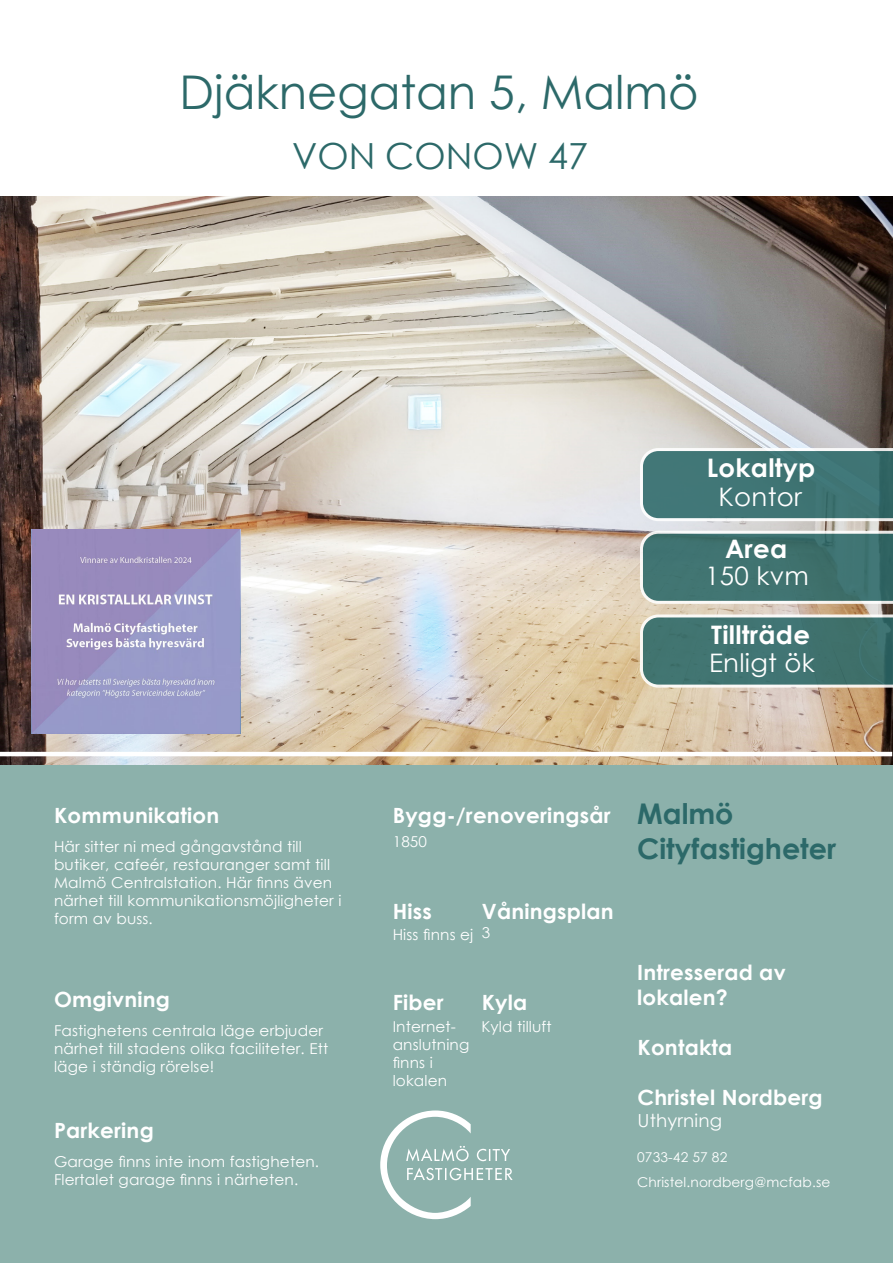
<style>
.page{position:relative;width:893px;height:1263px;background:#fff}
.page>*{position:absolute;margin:0;border:0;box-sizing:border-box;transform-origin:0 0}
.t1{font:46.5px "Century Gothic";color:#2c6969}
.t2{font:36px "Century Gothic";color:#2c6969}
.t3{font:700 28.5px "Century Gothic";color:#2c6969}
.t4{font:700 25.5px "Century Gothic";letter-spacing:.01em;color:#fff}
.t5{font:25.5px "Century Gothic";letter-spacing:.01em;color:#fff}
.t6{font:700 21px "Century Gothic";letter-spacing:.01em;color:#fff}
.t7{font:18px "Century Gothic";letter-spacing:.01em;color:#fff}
.t8{font:15px/18px "Century Gothic";letter-spacing:.01em;color:#fff}
.t9{font:13.5px "Century Gothic";letter-spacing:.01em;color:#fff}
</style>
<div class="page">
<div style="left:0;top:765px;width:893px;height:498px;background:#8cb1ab"></div>
<img style="left:0;top:196px;width:893px;height:569px">
<svg style="left:380px;top:1110px;width:133px;height:109px"></svg>
<svg style="left:640px;top:614px;width:253px;height:74px"></svg>
<svg style="left:640px;top:531px;width:253px;height:73px"></svg>
<svg style="left:640px;top:448px;width:253px;height:73px"></svg>
<hr style="left:0;top:752px;width:892px;height:4px;background:#fff">
<img style="left:31px;top:529px;width:210px;height:204px">
<p class="t1" style="left:180px;top:60px;width:520px">Djäknegatan 5, Malmö</p>
<p class="t2" style="left:292px;top:130px;width:298px">VON CONOW 47</p>
<p class="t4" style="left:707px;top:448px;width:110px">Lokaltyp</p>
<p class="t5" style="left:719px;top:479px;width:85px">Kontor</p>
<p class="t4" style="left:725px;top:530px;width:64px">Area</p>
<p class="t5" style="left:705px;top:558px;width:105px">150 kvm</p>
<p class="t4" style="left:711px;top:615px;width:100px">Tillträde</p>
<p class="t5" style="left:709px;top:645px;width:107px">Enligt ök</p>
<p class="t6" style="left:54px;top:799px;width:167px">Kommunikation</p>
<p class="t8" style="left:54px;top:838px;width:249px">Här sitter ni med gångavstånd till</p>
<p class="t8" style="left:54px;top:856px;width:289px">butiker, cafeér, restauranger samt till Malmö Centralstation. Här finns även närhet till kommunikationsmöjligheter i form av buss.</p>
<p class="t6" style="left:54px;top:983px;width:118px">Omgivning</p>
<p class="t8" style="left:54px;top:1022px;width:271px">Fastighetens centrala läge erbjuder</p>
<p class="t8" style="left:54px;top:1040px;width:276px">närhet till stadens olika faciliteter. Ett läge i ständig rörelse!</p>
<p class="t6" style="left:54px;top:1114px;width:101px">Parkering</p>
<p class="t8" style="left:54px;top:1152px;width:267px">Garage finns inte inom fastigheten.</p>
<p class="t8" style="left:54px;top:1170px;width:246px">Flertalet garage finns i närheten.</p>
<p class="t6" style="left:393px;top:799px;width:220px">Bygg-/renoveringsår</p>
<p class="t8" style="left:393px;top:833px;width:36px">1850</p>
<p class="t6" style="left:393px;top:895px;width:41px">Hiss</p>
<p class="t8" style="left:393px;top:925px;width:82px">Hiss finns ej</p>
<p class="t6" style="left:482px;top:895px;width:133px">Våningsplan</p>
<p class="t8" style="left:482px;top:924px;width:10px">3</p>
<p class="t6" style="left:393px;top:986px;width:52px">Fiber</p>
<p class="t8" style="left:393px;top:1017px;width:78px">Internet&shy;anslutning finns i</p>
<p class="t8" style="left:393px;top:1071px;width:56px">lokalen</p>
<p class="t6" style="left:482px;top:986px;width:47px">Kyla</p>
<p class="t8" style="left:481px;top:1018px;width:72px">Kyld tilluft</p>
<p class="t3" style="left:637px;top:792px;width:98px">Malmö</p>
<p class="t3" style="left:637px;top:827px;width:200px">Cityfastigheter</p>
<p class="t6" style="left:637px;top:956px;width:150px">Intresserad av</p>
<p class="t6" style="left:637px;top:981px;width:92px">lokalen?</p>
<p class="t6" style="left:637px;top:1031px;width:96px">Kontakta</p>
<p class="t6" style="left:637px;top:1082px;width:187px">Christel Nordberg</p>
<p class="t7" style="left:637px;top:1108px;width:86px">Uthyrning</p>
<p class="t9" style="left:637px;top:1148px;width:92px">0733-42 57 82</p>
<p class="t9" style="left:637px;top:1173px;width:195px">Christel.nordberg@mcfab.se</p>
</div>
